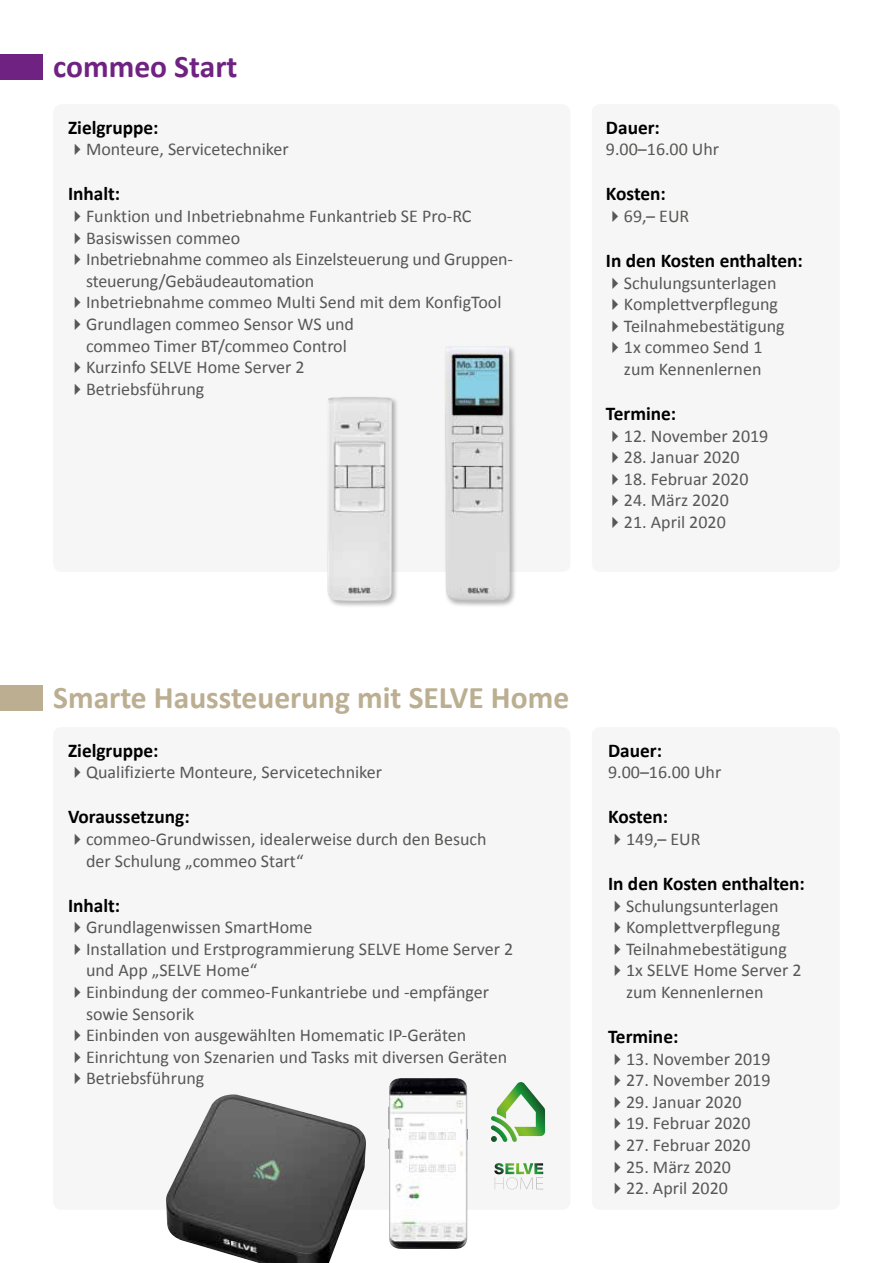
<style>
.page{position:relative;width:893px;height:1263px;background:#fff}
.page>*{position:absolute;margin:0;border:0;box-sizing:border-box;transform-origin:0 0}
.t1{font:700 31.5px "Calibri";color:#bbae91}
.t2{font:700 31.5px "Calibri";color:#702283}
.t3{font:700 19.5px "Calibri";color:#000}
.t4{font:18px/21.6px "Calibri";color:#575756}
</style>
<div class="page">
<div style="left:53px;top:104px;width:517px;height:468px;background:#f6f6f6;border-radius:9px"></div>
<div style="left:592px;top:104px;width:248px;height:468px;background:#f6f6f6;border-radius:9px"></div>
<div style="left:443px;top:345px;width:74px;height:263px;background:#000;opacity:.3"></div>
<img style="left:445px;top:347px;width:65px;height:254px">
<div style="left:326px;top:395px;width:73px;height:213px;background:#000;opacity:.3"></div>
<img style="left:327px;top:397px;width:65px;height:204px">
<div style="left:0;top:54px;width:43px;height:26px;background:#702283"></div>
<div style="left:53px;top:727px;width:517px;height:483px;background:#f6f6f6;border-radius:9px"></div>
<div style="left:592px;top:727px;width:248px;height:483px;background:#f6f6f6;border-radius:9px"></div>
<div style="left:0;top:685px;width:43px;height:26px;background:#bbae91"></div>
<svg style="left:494px;top:1163px;width:49px;height:26px"></svg>
<svg style="left:491px;top:1082px;width:54px;height:60px"></svg>
<img style="left:166px;top:1094px;width:200px;height:169px">
<img style="left:388px;top:1078px;width:80px;height:171px">
<h1 class="t2" style="left:53px;top:47px;width:186px">commeo Start</h1>
<p class="t3" style="left:68px;top:115px;width:92px">Zielgruppe:</p>
<p class="t4" style="left:68px;top:138px;width:222px">✔Monteure, Servicetechniker</p>
<p class="t3" style="left:68px;top:182px;width:54px">Inhalt:</p>
<p class="t4" style="left:68px;top:204px;width:405px">✔Funktion und Inbetriebnahme Funkantrieb SE Pro-RC</p>
<p class="t4" style="left:68px;top:226px;width:174px">✔Basiswissen commeo</p>
<p class="t4" style="left:86px;top:247px;width:427px;text-indent:-18px">✔Inbetriebnahme commeo als Einzelsteuerung und Gruppen&shy;steuerung/Gebäudeautomation</p>
<p class="t4" style="left:68px;top:291px;width:435px">✔Inbetriebnahme commeo Multi Send mit dem KonfigTool</p>
<p class="t4" style="left:86px;top:312px;width:269px;text-indent:-18px">✔Grundlagen commeo Sensor WS und commeo Timer BT/commeo Control</p>
<p class="t4" style="left:68px;top:355px;width:238px">✔Kurzinfo SELVE Home Server 2</p>
<p class="t4" style="left:68px;top:377px;width:138px">✔Betriebsführung</p>
<p class="t3" style="left:606px;top:115px;width:55px">Dauer:</p>
<p class="t4" style="left:606px;top:138px;width:115px">9.00–16.00 Uhr</p>
<p class="t3" style="left:606px;top:182px;width:61px">Kosten:</p>
<p class="t4" style="left:606px;top:204px;width:85px">✔69,– EUR</p>
<p class="t3" style="left:606px;top:248px;width:198px">In den Kosten enthalten:</p>
<p class="t4" style="left:606px;top:271px;width:172px">✔Schulungsunterlagen</p>
<p class="t4" style="left:606px;top:292px;width:174px">✔Komplettverpflegung</p>
<p class="t4" style="left:606px;top:314px;width:180px">✔Teilnahmebestätigung</p>
<p class="t4" style="left:606px;top:336px;width:158px;text-align:right">✔1x commeo Send 1 zum Kennenlernen</p>
<p class="t3" style="left:606px;top:401px;width:72px">Termine:</p>
<p class="t4" style="left:606px;top:424px;width:164px">✔12. November 2019</p>
<p class="t4" style="left:606px;top:445px;width:135px">✔28. Januar 2020</p>
<p class="t4" style="left:606px;top:467px;width:144px">✔18. Februar 2020</p>
<p class="t4" style="left:606px;top:489px;width:124px">✔24. März 2020</p>
<p class="t4" style="left:606px;top:510px;width:121px">✔21. April 2020</p>
<h1 class="t1" style="left:53px;top:678px;width:517px">Smarte Haussteuerung mit SELVE Home</h1>
<p class="t3" style="left:68px;top:738px;width:92px">Zielgruppe:</p>
<p class="t4" style="left:68px;top:761px;width:316px">✔Qualifizierte Monteure, Servicetechniker</p>
<p class="t3" style="left:68px;top:805px;width:123px">Voraussetzung:</p>
<p class="t4" style="left:86px;top:827px;width:402px;text-indent:-18px">✔commeo-Grundwissen, idealerweise durch den Besuch der Schulung „commeo Start“</p>
<p class="t3" style="left:68px;top:893px;width:54px">Inhalt:</p>
<p class="t4" style="left:68px;top:915px;width:246px">✔Grundlagenwissen SmartHome</p>
<p class="t4" style="left:86px;top:937px;width:429px;text-indent:-18px">✔Installation und Erstprogrammierung SELVE Home Server 2 und App „SELVE Home“</p>
<p class="t4" style="left:86px;top:980px;width:404px;text-indent:-18px">✔Einbindung der commeo-Funkantriebe und -empfänger sowie Sensorik</p>
<p class="t4" style="left:68px;top:1023px;width:400px">✔Einbinden von ausgewählten Homematic IP-Geräten</p>
<p class="t4" style="left:68px;top:1045px;width:441px">✔Einrichtung von Szenarien und Tasks mit diversen Geräten</p>
<p class="t4" style="left:68px;top:1067px;width:138px">✔Betriebsführung</p>
<p class="t3" style="left:608px;top:738px;width:55px">Dauer:</p>
<p class="t4" style="left:608px;top:761px;width:115px">9.00–16.00 Uhr</p>
<p class="t3" style="left:608px;top:805px;width:61px">Kosten:</p>
<p class="t4" style="left:608px;top:827px;width:94px">✔149,– EUR</p>
<p class="t3" style="left:608px;top:871px;width:198px">In den Kosten enthalten:</p>
<p class="t4" style="left:608px;top:894px;width:172px">✔Schulungsunterlagen</p>
<p class="t4" style="left:608px;top:915px;width:174px">✔Komplettverpflegung</p>
<p class="t4" style="left:608px;top:937px;width:180px">✔Teilnahmebestätigung</p>
<p class="t4" style="left:626px;top:959px;width:177px;text-indent:-18px">✔1x SELVE Home Server 2 zum Kennenlernen</p>
<p class="t3" style="left:608px;top:1024px;width:72px">Termine:</p>
<p class="t4" style="left:608px;top:1047px;width:164px">✔13. November 2019</p>
<p class="t4" style="left:608px;top:1068px;width:164px">✔27. November 2019</p>
<p class="t4" style="left:608px;top:1090px;width:135px">✔29. Januar 2020</p>
<p class="t4" style="left:608px;top:1112px;width:144px">✔19. Februar 2020</p>
<p class="t4" style="left:608px;top:1133px;width:144px">✔27. Februar 2020</p>
<p class="t4" style="left:608px;top:1155px;width:124px">✔25. März 2020</p>
<p class="t4" style="left:608px;top:1176px;width:121px">✔22. April 2020</p>
</div>
